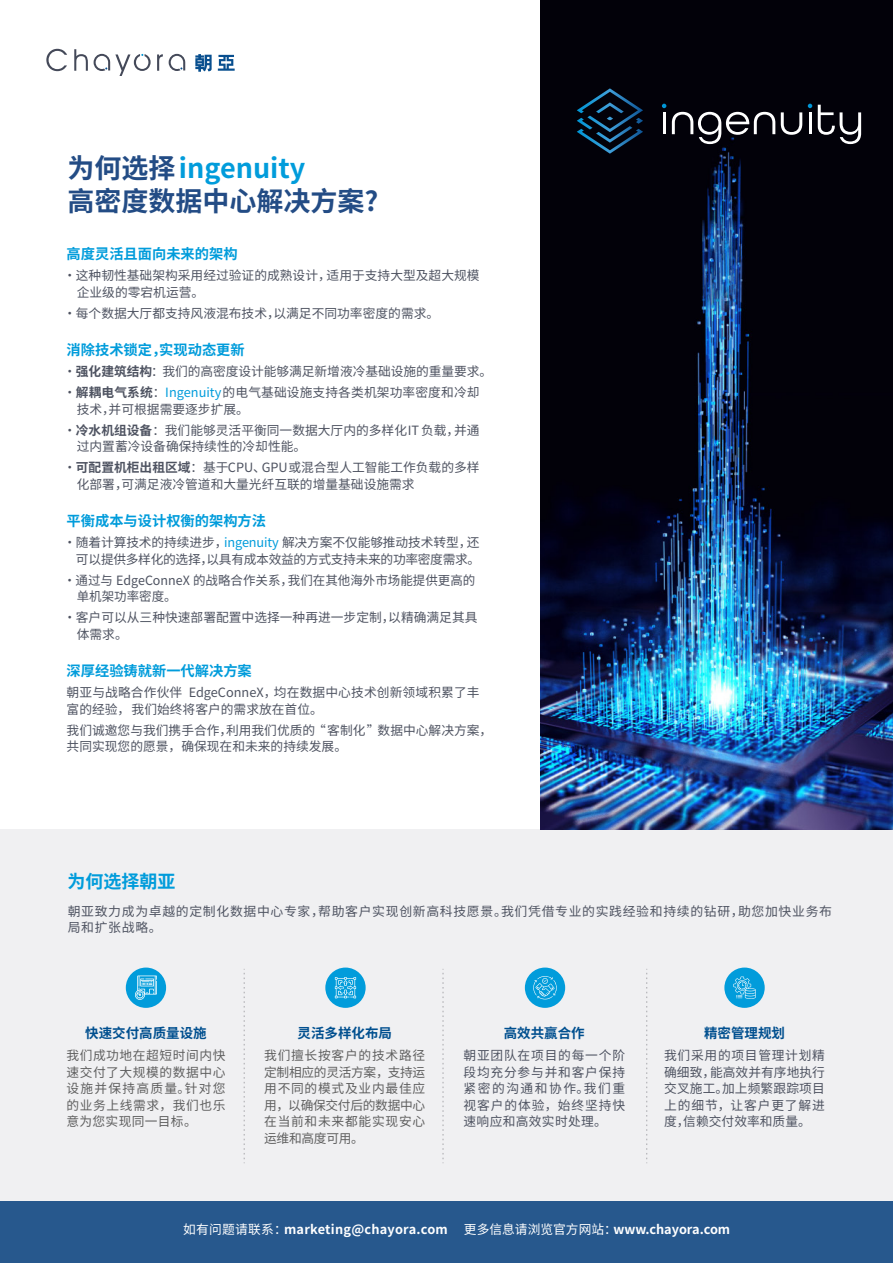
<style>
.page{position:relative;width:893px;height:1263px;background:#fff}
.page>*{position:absolute;margin:0;border:0;box-sizing:border-box;transform-origin:0 0}
.t1{font:700 27px/33px "Noto Sans Hans";color:#234c85}
.t2{font:700 18px "Noto Sans Hans";color:#019cdb}
.t3{font:700 14.25px "Source Han Sans SC";color:#019cdb}
.t4{font:700 13.5px "Noto Sans Hans";color:#004f8f}
.t5{font:12.75px/16.5px "Source Han Sans SC";color:#4e5361}
.t6{font:12.75px/16.5px "Source Han Sans SC";letter-spacing:.045em;color:#5f5f5f;text-align:justify}
.t7{font:12.75px/16.5px "Source Han Sans SC";letter-spacing:.05em;color:#4e5361}
.t8{font:700 12.75px "Source Han Sans SC";letter-spacing:.005em;color:#fff}
.s1{color:#019cdb}
.s2{font-weight:700}
.s3{font-weight:400}
</style>
<div class="page">
<div style="left:1px;top:1200px;width:892px;height:63px;background:#27588d"></div>
<div style="left:0;top:829px;width:892px;height:371px;background:#f0f0f2"></div>
<img style="left:540px;top:0;width:353px;height:830px">
<svg style="left:662px;top:104px;width:4px;height:4px"></svg>
<hr style="left:663px;top:112px;width:3px;height:22px;background:#fff">
<svg style="left:672px;top:112px;width:103px;height:32px"></svg>
<svg style="left:781px;top:112px;width:21px;height:23px"></svg>
<svg style="left:808px;top:104px;width:4px;height:4px"></svg>
<hr style="left:809px;top:112px;width:2px;height:22px;background:#fff">
<svg style="left:818px;top:105px;width:43px;height:39px"></svg>
<svg style="left:577px;top:88px;width:66px;height:66px;background:#091d30"></svg>
<svg style="left:46px;top:49px;width:21px;height:22px"></svg>
<svg style="left:74px;top:49px;width:14px;height:22px"></svg>
<svg style="left:157px;top:54px;width:6px;height:17px"></svg>
<svg style="left:218px;top:55px;width:17px;height:16px"></svg>
<svg style="left:195px;top:54px;width:17px;height:18px"></svg>
<svg style="left:94px;top:54px;width:57px;height:22px"></svg>
<svg style="left:169px;top:54px;width:16px;height:17px"></svg>
<div style="left:126px;top:967px;width:40px;height:41px;background:#019cdb;border-radius:50%"></div>
<div style="left:325px;top:967px;width:41px;height:41px;background:#019cdb;border-radius:50%"></div>
<div style="left:724px;top:967px;width:41px;height:41px;background:#019cdb;border-radius:50%"></div>
<svg style="left:244px;top:969px;width:1px;height:194px"></svg>
<svg style="left:442px;top:969px;width:2px;height:194px"></svg>
<svg style="left:646px;top:969px;width:1px;height:194px"></svg>
<svg style="left:335px;top:977px;width:21px;height:21px"></svg>
<svg style="left:135px;top:975px;width:22px;height:25px"></svg>
<svg style="left:733px;top:976px;width:23px;height:23px"></svg>
<div style="left:525px;top:967px;width:40px;height:41px;background:#019cdb;border-radius:50%"></div>
<svg style="left:533px;top:976px;width:24px;height:24px"></svg>
<h1 class="t1" style="left:68px;top:152px;width:312px">为何选择<span class="s1">ingenuity<br></span>高密度数据中心解决方案?</h1>
<p class="t3" style="left:67px;top:246px;width:172px">高度灵活且面向未来的架构</p>
<p class="t5" style="left:77px;top:267px;width:404px;text-indent:-13px">· 这种韧性基础架构采用经过验证的成熟设计，适用于支持大型及超大规模企业级的零宕机运营。</p>
<p class="t5" style="left:63px;top:305px;width:377px">· 每个数据大厅都支持风液混布技术，以满足不同功率密度的需求。</p>
<p class="t3" style="left:67px;top:342px;width:180px">消除技术锁定，实现动态更新</p>
<p class="t5" style="left:63px;top:361px;width:430px;line-height:21px">· <span class="s2">强化建筑结构</span>：我们的高密度设计能够满足新增液冷基础设施的重量要求。· <span class="s2">解耦电气系统</span>： <span class="s1">Ingenuity</span>的电气基础设施支持各类机架功率密度和冷却</p>
<p class="t5" style="left:63px;top:399px;width:418px;line-height:21px;text-indent:13px">技术，并可根据需要逐步扩展。<br>· <span class="s2">冷水机组设备</span>： 我们能够灵活平衡同一数据大厅内的多样化IT负载，并通</p>
<p class="t5" style="left:63px;top:436px;width:418px;line-height:21px;text-indent:13px">过内置蓄冷设备确保持续性的冷却性能。<br>· <span class="s2">可配置机柜出租区域</span>： 基于CPU、GPU或混合型人工智能工作负载的多样</p>
<p class="t5" style="left:77px;top:476px;width:339px">化部署，可满足液冷管道和大量光纤互联的增量基础设施需求</p>
<p class="t3" style="left:67px;top:513px;width:201px">平衡成本与设计权衡的架构方法</p>
<p class="t5" style="left:63px;top:534px;width:418px;text-align:right">· 随着计算技术的持续进步，<span class="s1">ingenuity</span> 解决方案不仅能够推动技术转型，还可以提供多样化的选择，以具有成本效益的方式支持未来的功率密度需求。</p>
<p class="t5" style="left:77px;top:572px;width:400px;text-indent:-13px">· 通过与 EdgeConneX 的战略合作关系，我们在其他海外市场能提供更高的单机架功率密度。</p>
<p class="t5" style="left:77px;top:609px;width:402px;text-indent:-13px">· 客户可以从三种快速部署配置中选择一种再进一步定制，以精确满足其具体需求。</p>
<p class="t3" style="left:67px;top:663px;width:187px">深厚经验铸就新一代解决方案</p>
<p class="t5" style="left:67px;top:684px;width:415px">朝亚与战略合作伙伴 EdgeConneX，均在数据中心技术创新领域积累了丰富的经验，我们始终将客户的需求放在首位。</p>
<p class="t5" style="left:67px;top:722px;width:427px">我们诚邀您与我们携手合作，利用我们优质的“客制化”数据中心解决方案，共同实现您的愿景，确保现在和未来的持续发展。</p>
<h2 class="t2" style="left:68px;top:872px;width:110px">为何选择朝亚</h2>
<p class="t7" style="left:68px;top:903px;width:766px">朝亚致力成为卓越的定制化数据中心专家，帮助客户实现创新高科技愿景。我们凭借专业的实践经验和持续的钻研，助您加快业务布局和扩张战略。</p>
<p class="t4" style="left:85px;top:1025px;width:123px">快速交付高质量设施</p>
<p class="t6" style="left:66px;top:1047px;width:161px">我们成功地在超短时间内快速交付了大规模的数据中心设施并保持高质量。针对您的业务上线需求，我们也乐意为您实现同一目标。</p>
<p class="t4" style="left:297px;top:1025px;width:96px">灵活多样化布局</p>
<p class="t6" style="left:264px;top:1047px;width:163px">我们擅长按客户的技术路径定制相应的灵活方案，支持运用不同的模式及业内最佳应用，以确保交付后的数据中心在当前和未来都能实现安心运维和高度可用。</p>
<p class="t4" style="left:504px;top:1025px;width:82px">高效共赢合作</p>
<p class="t5" style="left:463px;top:1047px;width:163px;text-align:justify">朝亚团队在项目的每一个阶段均充分参与并和客户保持紧密的沟通和协作。我们重视客户的体验，始终坚持快速响应和高效实时处理。</p>
<p class="t4" style="left:704px;top:1025px;width:83px">精密管理规划</p>
<p class="t5" style="left:664px;top:1047px;width:162px;text-align:justify">我们采用的项目管理计划精确细致，能高效并有序地执行交叉施工。加上频繁跟踪项目上的细节，让客户更了解进度，信赖交付效率和质量。</p>
<p class="t8" style="left:183px;top:1222px;width:266px"><span class="s3">如有问题请联系：</span>marketing@chayora.com</p>
<p class="t8" style="left:464px;top:1222px;width:268px"><span class="s3">更多信息请浏览官方网站：</span>www.chayora.com</p>
</div>
